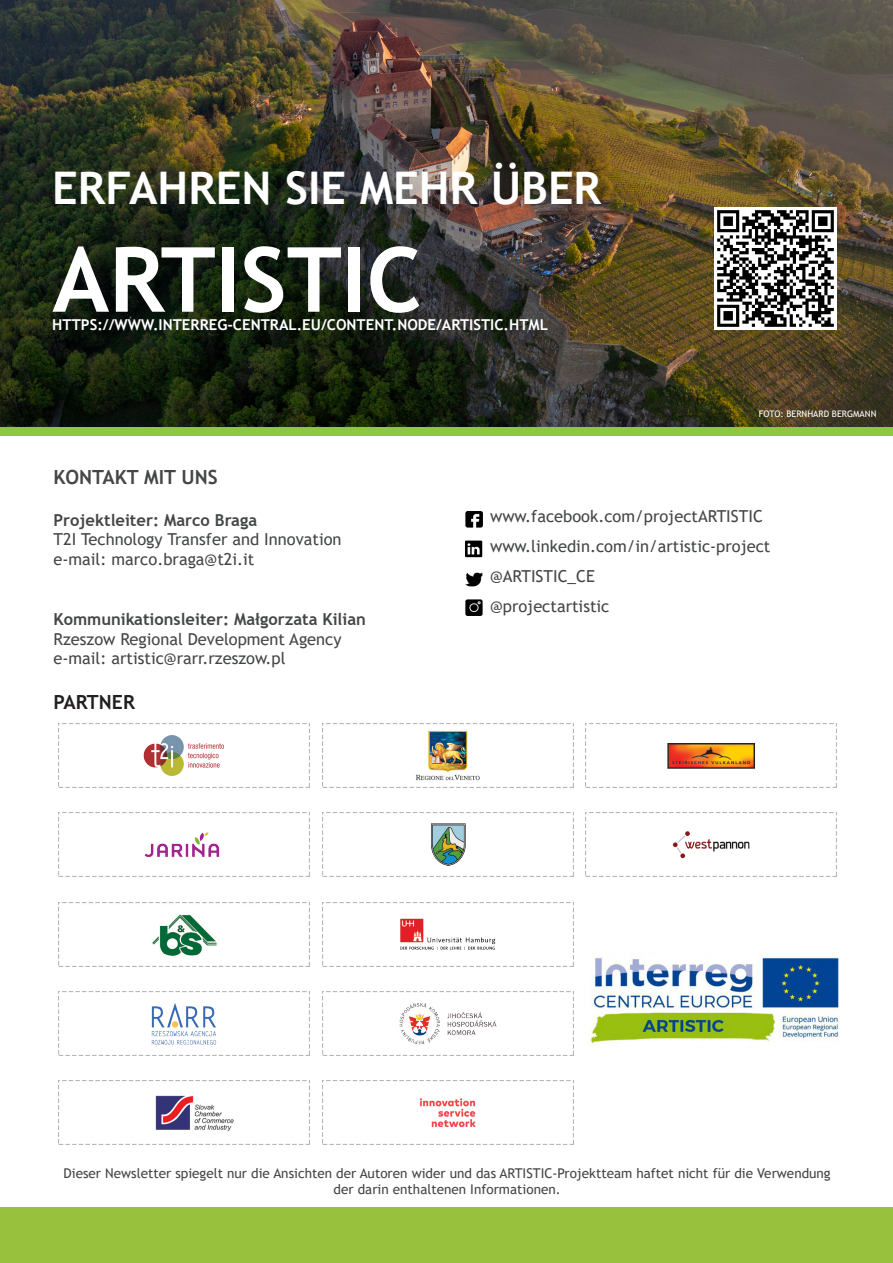
<style>
.page{position:relative;width:893px;height:1263px;background:#fff}
.page>*{position:absolute;margin:0;border:0;box-sizing:border-box;transform-origin:0 0}
.t1{font:700 90px "Trebuchet MS";color:#fff}
.t2{font:700 45px "Trebuchet MS";color:#fff}
.t3{font:700 19.5px "Trebuchet MS";color:#444647}
.t4{font:700 19.5px "Trebuchet MS";color:#231f20}
.t5{font:16.5px "Trebuchet MS";color:#444647}
.t6{font:700 16.5px "Trebuchet MS";color:#444647}
.t7{font:700 15px "Trebuchet MS";color:#fff}
.t8{font:13.5px/16.2px "Trebuchet MS";color:#444547;text-align:center}
.t9{font:9px "Trebuchet MS";color:#fff}
</style>
<div class="page">
<div style="left:0;top:1208px;width:893px;height:55px;background:#98c23d"></div>
<img style="left:0;top:0;width:893px;height:427px">
<img style="left:714px;top:208px;width:122px;height:122px">
<img style="left:465px;top:511px;width:17px;height:105px">
<img style="left:59px;top:723px;width:251px;height:64px">
<img style="left:322px;top:723px;width:251px;height:64px">
<img style="left:585px;top:723px;width:251px;height:64px">
<img style="left:59px;top:813px;width:251px;height:64px">
<img style="left:322px;top:813px;width:251px;height:64px">
<img style="left:585px;top:813px;width:251px;height:64px">
<img style="left:59px;top:902px;width:251px;height:64px">
<img style="left:322px;top:902px;width:251px;height:64px">
<img style="left:59px;top:991px;width:251px;height:64px">
<img style="left:322px;top:991px;width:251px;height:64px">
<img style="left:59px;top:1081px;width:251px;height:64px">
<img style="left:322px;top:1081px;width:251px;height:64px">
<img style="left:590px;top:957px;width:249px;height:87px">
<div style="left:0;top:427px;width:893px;height:9px;background:#8ec740"></div>
<p class="t2" style="left:52px;top:160px;width:550px">ERFAHREN SIE MEHR ÜBER</p>
<p class="t1" style="left:52px;top:224px;width:371px">ARTISTIC</p>
<p class="t7" style="left:52px;top:315px;width:497px">HTTPS://WWW.INTERREG-CENTRAL.EU/CONTENT.NODE/ARTISTIC.HTML</p>
<p class="t9" style="left:759px;top:408px;width:119px">FOTO: BERNHARD BERGMANN</p>
<p class="t3" style="left:54px;top:465px;width:166px">KONTAKT MIT UNS</p>
<p class="t6" style="left:54px;top:509px;width:205px">Projektleiter: Marco Braga</p>
<p class="t5" style="left:54px;top:529px;width:290px">T2I Technology Transfer and Innovation</p>
<p class="t5" style="left:54px;top:549px;width:202px">e-mail: marco.braga@t2i.it</p>
<p class="t6" style="left:54px;top:608px;width:314px">Kommunikationsleiter: Małgorzata Kilian</p>
<p class="t5" style="left:54px;top:628px;width:290px">Rzeszow Regional Development Agency</p>
<p class="t5" style="left:54px;top:648px;width:234px">e-mail: artistic@rarr.rzeszow.pl</p>
<p class="t4" style="left:54px;top:689px;width:83px">PARTNER</p>
<p class="t5" style="left:490px;top:506px;width:274px">www.facebook.com/projectARTISTIC</p>
<p class="t5" style="left:490px;top:536px;width:282px">www.linkedin.com/in/artistic-project</p>
<p class="t5" style="left:490px;top:566px;width:106px">@ARTISTIC_CE</p>
<p class="t5" style="left:490px;top:596px;width:121px">@projectartistic</p>
<p class="t8" style="left:64px;top:1165px;width:769px">Dieser Newsletter spiegelt nur die Ansichten der Autoren wider und das ARTISTIC-Projektteam haftet nicht für die Verwendung der darin enthaltenen Informationen.</p>
</div>
